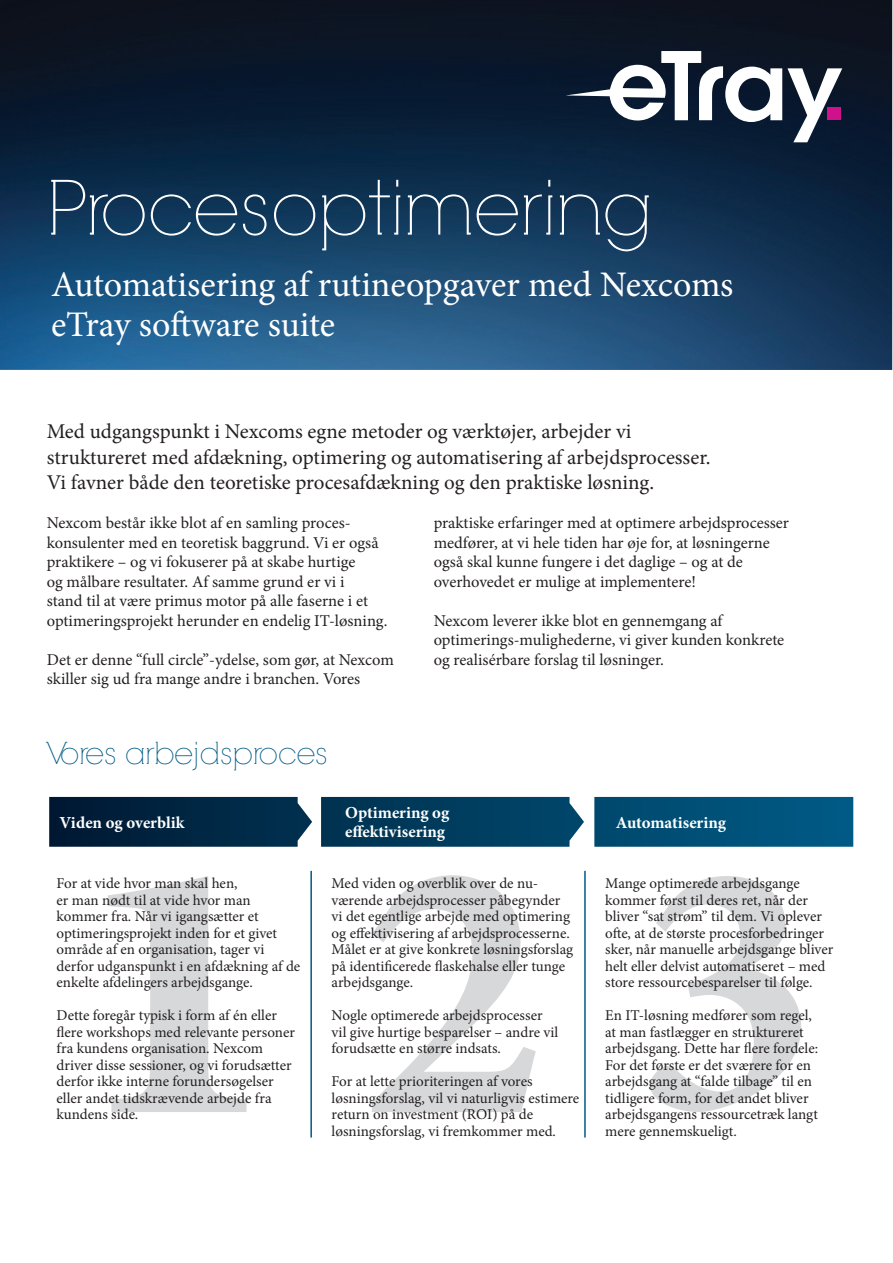
<style>
.page{position:relative;width:893px;height:1263px;background:#fff}
.page>*{position:absolute;margin:0;border:0;box-sizing:border-box;transform-origin:0 0}
.t1{font:73.95px "RNS Camelia";color:#fff}
.t2{font:36px "Minion Pro";letter-spacing:-.005em;color:#fff}
.Header_1{font:30px "RNS Camelia";color:#005b86}
.Paragraph_Style_1{font:21px/25.5px "Minion Pro";color:#231f20}
.Content{font:700 16.8px/18.8px "Minion Pro";letter-spacing:-.005em;color:#fff}
.Content-2{font:16.5px/19.5px "Minion Pro";color:#231f20}
.Content-3{font:15px/16.5px "Minion Pro";color:#231f20}
</style>
<div class="page">
<img style="left:0;top:0;width:892px;height:370px">
<svg style="left:108px;top:876px;width:139px;height:236px"></svg>
<svg style="left:566px;top:51px;width:276px;height:91px"></svg>
<div style="left:828px;top:107px;width:13px;height:13px;background:#cf118c"></div>
<svg style="left:650px;top:876px;width:151px;height:236px"></svg>
<svg style="left:372px;top:875px;width:164px;height:237px"></svg>
<hr style="left:310px;top:871px;width:2px;height:266px;background:#005b86">
<hr style="left:584px;top:871px;width:2px;height:266px;background:#005b86">
<svg style="left:49px;top:797px;width:804px;height:50px;background:#0d4565"></svg>
<p class="t1" style="left:48px;top:165px;width:606px">Procesoptimering</p>
<p class="t2" style="left:51px;top:260px;width:684px">Automatisering af rutineopgaver med Nexcoms</p>
<p class="t2" style="left:51px;top:301px;width:286px">eTray software suite</p>
<p class="Paragraph_Style_1" style="left:47px;top:419px;width:665px">Med udgangspunkt i Nexcoms egne metoder og værktøjer, arbejder vi struktureret med afdækning, optimering og automatisering af arbejdsprocesser.<br>Vi favner både den teoretiske procesafdækning og den praktiske løsning.</p>
<p class="Content-2" style="left:47px;top:513px;width:342px">Nexcom består ikke blot af en samling proces&shy;konsulenter med en teoretisk baggrund. Vi er også praktikere – og vi fokuserer på at skabe hurtige<br>og målbare resultater. Af samme grund er vi i<br>stand til at være primus motor på alle faserne i et optimeringsprojekt herunder en endelig IT-løsning.</p>
<p class="Content-2" style="left:47px;top:650px;width:349px">Det er denne “full circle”-ydelse, som gør, at Nexcom skiller sig ud fra mange andre i branchen. Vores</p>
<p class="Content-2" style="left:434px;top:513px;width:357px">praktiske erfaringer med at optimere arbejdsprocesser medfører, at vi hele tiden har øje for, at løsningerne også skal kunne fungere i det daglige – og at de overhovedet er mulige at implementere!</p>
<p class="Content-2" style="left:434px;top:611px;width:352px">Nexcom leverer ikke blot en gennemgang af optimerings-mulighederne, vi giver kunden konkrete og realisérbare forslag til løsninger.</p>
<p class="Header_1" style="left:47px;top:736px;width:283px">Vores arbejdsproces</p>
<p class="Content" style="left:60px;top:813px;width:126px">Viden og overblik</p>
<p class="Content" style="left:345px;top:803px;width:106px">Optimering og effektivisering</p>
<p class="Content" style="left:616px;top:813px;width:112px">Automatisering</p>
<p class="Content-3" style="left:332px;top:875px;width:243px">Med viden og overblik over de nu&shy;værende arbejdsprocesser påbegynder vi det egentlige arbejde med optimering og effektivisering af arbejdsprocesserne.<br>Målet er at give konkrete løsningsforslag på identificerede flaskehalse eller tunge arbejdsgange.</p>
<p class="Content-3" style="left:332px;top:1007px;width:228px">Nogle optimerede arbejdsprocesser vil give hurtige besparelser – andre vil forudsætte en større indsats.</p>
<p class="Content-3" style="left:332px;top:1073px;width:249px">For at lette prioriteringen af vores løsningsforslag, vil vi naturligvis estimere return on investment (ROI) på de løsningsforslag, vi fremkommer med.</p>
<p class="Content-3" style="left:57px;top:875px;width:245px">For at vide hvor man skal hen,<br>er man nødt til at vide hvor man kommer fra. Når vi igangsætter et optimeringsprojekt inden for et givet område af en organisation, tager vi derfor udganspunkt i en afdækning af de enkelte afdelingers arbejdsgange.</p>
<p class="Content-3" style="left:57px;top:1007px;width:240px">Dette foregår typisk i form af én eller flere workshops med relevante personer fra kundens organisation. Nexcom driver disse sessioner, og vi forudsætter derfor ikke interne forundersøgelser eller andet tidskrævende arbejde fra kundens side.</p>
<p class="Content-3" style="left:605px;top:875px;width:230px">Mange optimerede arbejdsgange kommer først til deres ret, når der bliver “sat strøm” til dem. Vi oplever ofte, at de største procesforbedringer sker, når manuelle arbejdsgange bliver helt eller delvist automatiseret – med store ressourcebesparelser til følge.</p>
<p class="Content-3" style="left:605px;top:1007px;width:214px">En IT-løsning medfører som regel, at man fastlægger en struktureret arbejdsgang. Dette har flere fordele:<br>For det første er det sværere for en arbejdsgang at “falde tilbage” til en tidligere form, for det andet bliver arbejdsgangens ressourcetræk langt mere gennemskueligt.</p>
</div>
